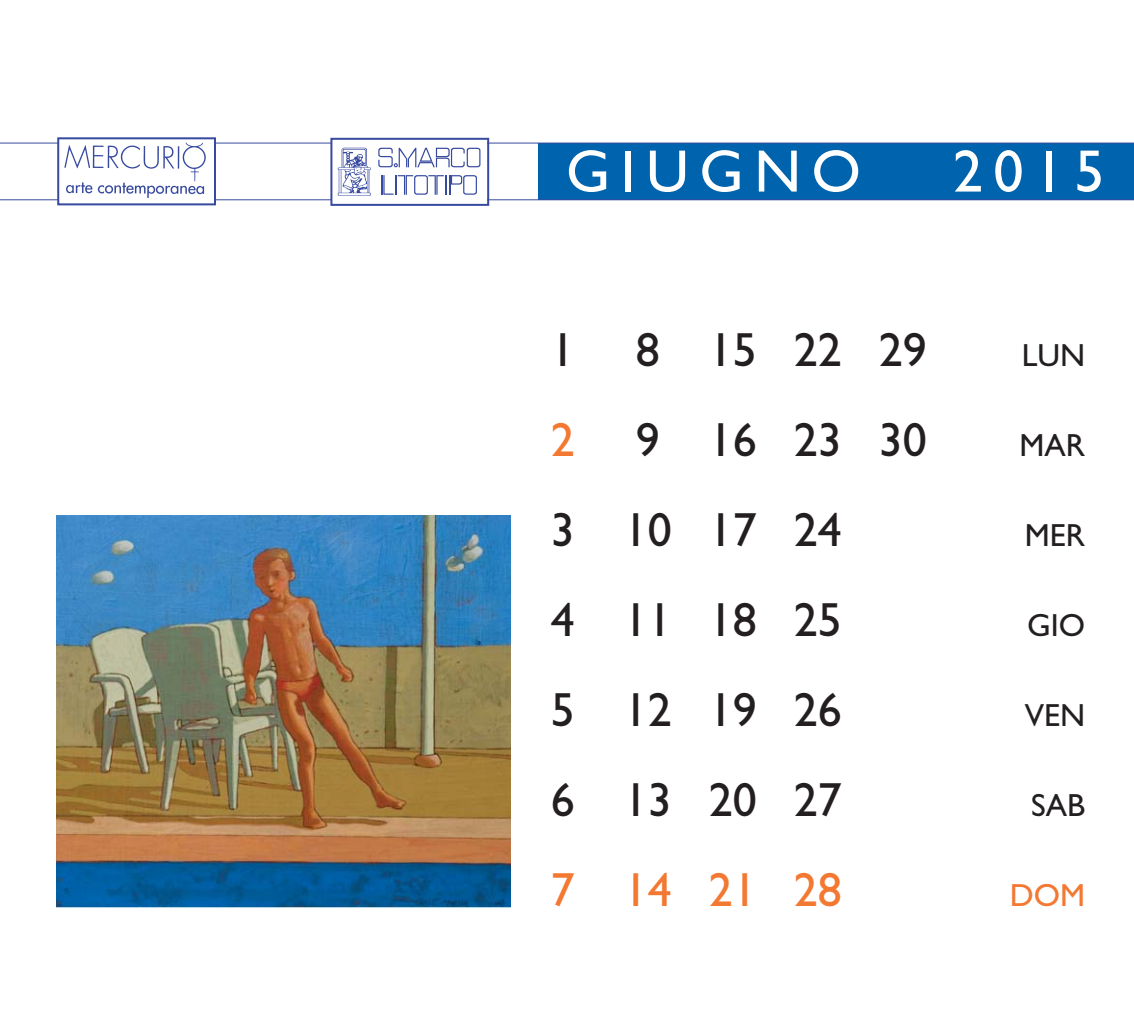
<style>
.page{position:relative;width:1134px;height:1021px;background:#fff}
.page>*{position:absolute;margin:0;border:0;box-sizing:border-box;transform-origin:0 0}
.t1{font:60px "Gill Sans";letter-spacing:.175em;color:#fff}
.t2{font:48px "Gill Sans";color:#231f20}
.t3{font:48px "Gill Sans";color:#f37832}
.t4{font:32px "Gill Sans";color:#231f20}
.t5{font:32px "Gill Sans";color:#f37832}
</style>
<div class="page">
<div style="left:539px;top:143px;width:595px;height:57px;background:#0063ad"></div>
<hr style="left:0;top:142px;width:1134px;height:1px;background:#374a9f">
<hr style="left:0;top:199px;width:1134px;height:1px;background:#374a9f">
<img style="left:57px;top:515px;width:453px;height:392px">
<div style="left:59px;top:139px;width:155px;height:64px;background:#fff"></div>
<img style="left:64px;top:142px;width:142px;height:56px">
<div style="left:57px;top:137px;width:159px;height:68px;border:2px solid #374a9f"></div>
<div style="left:332px;top:140px;width:155px;height:64px;background:#fff"></div>
<svg style="left:382px;top:175px;width:95px;height:20px"></svg>
<svg style="left:338px;top:148px;width:33px;height:48px"></svg>
<svg style="left:378px;top:148px;width:102px;height:19px"></svg>
<div style="left:330px;top:138px;width:159px;height:68px;border:2px solid #374a9f"></div>
<p class="t1" style="left:566px;top:151px;width:297px">GIUGNO</p>
<p class="t1" style="left:953px;top:151px;width:153px">2015</p>
<p class="t2" style="left:551px;top:333px;width:25px">1</p>
<p class="t2" style="left:636px;top:333px;width:293px">8 15 22 29</p>
<p class="t4" style="left:1022px;top:344px;width:65px">LUN</p>
<p class="t3" style="left:551px;top:423px;width:25px">2</p>
<p class="t2" style="left:636px;top:423px;width:293px">9 16 23 30</p>
<p class="t4" style="left:1019px;top:434px;width:67px">MAR</p>
<p class="t2" style="left:551px;top:513px;width:293px">3 10 17 24</p>
<p class="t4" style="left:1025px;top:524px;width:62px">MER</p>
<p class="t2" style="left:551px;top:603px;width:293px">4 11 18 25</p>
<p class="t4" style="left:1027px;top:614px;width:60px">GIO</p>
<p class="t2" style="left:551px;top:693px;width:293px">5 12 19 26</p>
<p class="t4" style="left:1025px;top:704px;width:62px">VEN</p>
<p class="t2" style="left:551px;top:783px;width:293px">6 13 20 27</p>
<p class="t4" style="left:1031px;top:794px;width:56px">SAB</p>
<p class="t3" style="left:551px;top:873px;width:293px">7 14 21 28</p>
<p class="t5" style="left:1010px;top:884px;width:77px">DOM</p>
</div>
